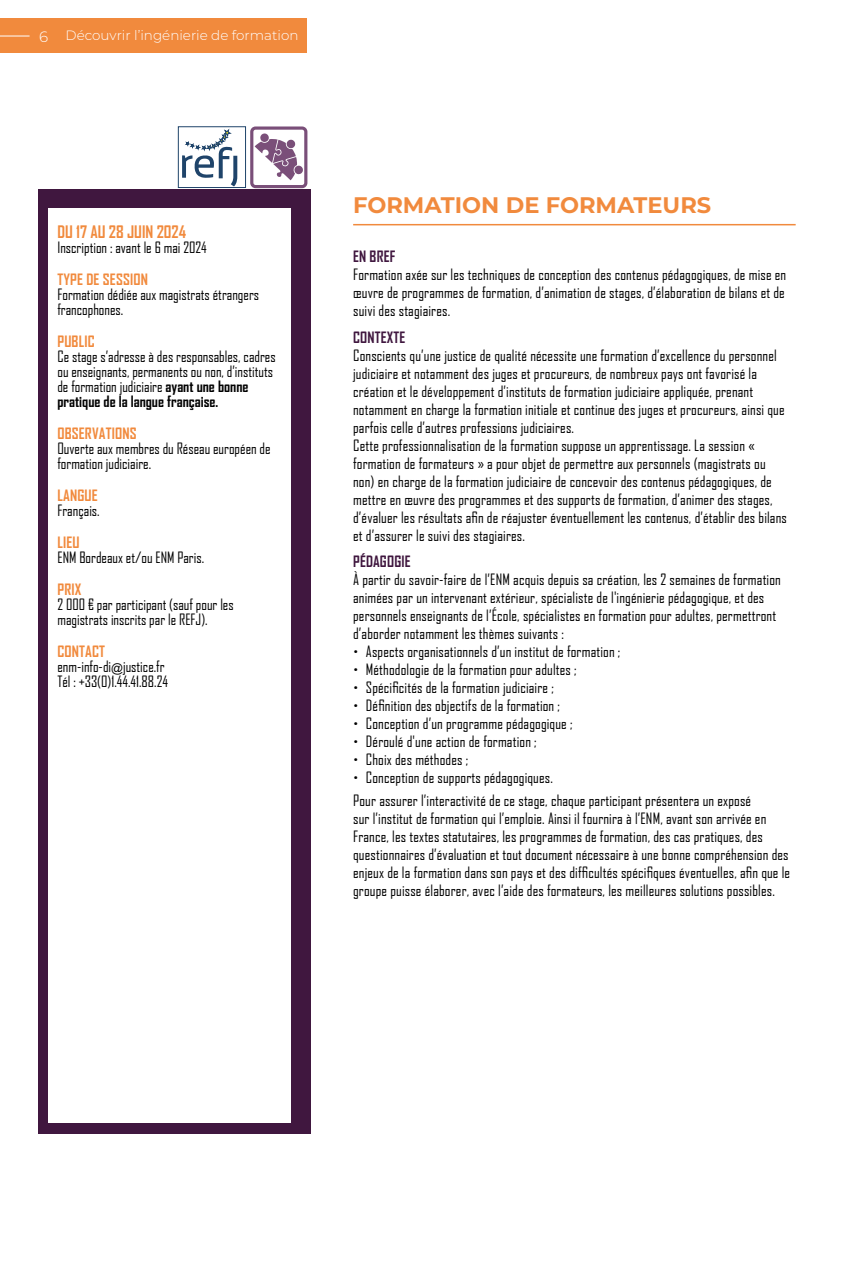
<style>
.page{position:relative;width:851px;height:1263px;background:#fff}
.page>*{position:absolute;margin:0;border:0;box-sizing:border-box;transform-origin:0 0}
.t1{font:700 22.5px "Montserrat";color:#f18a3d}
.t2{font:700 16.5px "Agency FB";color:#f18a3d}
.t3{font:15px/18px "Agency FB";letter-spacing:.01em;color:#000}
.t4{font:700 15px "Agency FB";letter-spacing:.01em;color:#f18a3d}
.t5{font:700 15px "Agency FB";letter-spacing:.01em;color:#40173f}
.t6{font:300 13.5px "Montserrat";color:#fff}
.s1{font-size:15px}
.s2{font-weight:700}
.s3{font-weight:700;color:#f18a3d}
.s4{font-family:"Arial";font-size:12px}
</style>
<div class="page">
<hr style="left:353px;top:224px;width:442px;height:1px;background:#f18a3d">
<div style="left:38px;top:189px;width:272px;height:944px;background:#40173f"></div>
<div style="left:48px;top:208px;width:243px;height:914px;background:#fff"></div>
<div style="left:0;top:19px;width:307px;height:34px;background:#f18a3d"></div>
<div style="left:250px;top:126px;width:57px;height:62px;border:3px solid #7a4f79;border-radius:4px"></div>
<svg style="left:254px;top:133px;width:49px;height:47px"></svg>
<svg style="left:182px;top:130px;width:55px;height:56px"></svg>
<div style="left:178px;top:127px;width:67px;height:61px;border:1px solid #1f446a"></div>
<hr style="left:0;top:36px;width:30px;height:1px;background:#fff">
<p class="t6" style="left:39px;top:27px;width:261px"><span class="s1">6</span> Découvrir l’ingénierie de formation</p>
<p class="t2" style="left:57px;top:222px;width:130px">DU 17 AU 28 JUIN 2024</p>
<p class="t3" style="left:57px;top:238px;width:151px">Inscription : avant le 6 mai 2024</p>
<p class="t4" style="left:57px;top:270px;width:92px">TYPE DE SESSION</p>
<p class="t3" style="left:57px;top:287px;width:203px;line-height:15px">Formation dédiée aux magistrats étrangers francophones.</p>
<p class="t4" style="left:57px;top:332px;width:39px">PUBLIC</p>
<p class="t3" style="left:57px;top:349px;width:220px;line-height:15px">Ce stage s’adresse à des responsables, cadres ou enseignants, permanents ou non, d’instituts de formation judiciaire <span class="s2">ayant une bonne pratique de la langue française.</span></p>
<p class="t4" style="left:57px;top:424px;width:81px">OBSERVATIONS</p>
<p class="t3" style="left:57px;top:441px;width:215px;line-height:15px">Ouverte aux membres du Réseau européen de formation judiciaire.</p>
<p class="t4" style="left:57px;top:486px;width:42px">LANGUE</p>
<p class="t3" style="left:57px;top:501px;width:44px">Français.</p>
<p class="t4" style="left:57px;top:533px;width:24px">LIEU</p>
<p class="t3" style="left:57px;top:548px;width:148px">ENM Bordeaux et/ou ENM Paris.</p>
<p class="t4" style="left:57px;top:580px;width:25px">PRIX</p>
<p class="t3" style="left:57px;top:597px;width:178px;line-height:15px">2 000 € par participant (sauf pour les magistrats inscrits par le REFJ).</p>
<p class="t3" style="left:57px;top:644px;width:112px;line-height:15px"><span class="s3">CONTACT </span>enm-info-di<span class="s4">@</span>justice.fr<br>Tél : +33(0)1.44.41.88.24</p>
<h1 class="t1" style="left:353px;top:189px;width:359px">FORMATION DE FORMATEURS</h1>
<p class="t5" style="left:353px;top:247px;width:44px">EN BREF</p>
<p class="t3" style="left:353px;top:265px;width:434px;text-align:justify">Formation axée sur les techniques de conception des contenus pédagogiques, de mise en œuvre de programmes de formation, d’animation de stages, d’élaboration de bilans et de suivi des stagiaires.</p>
<p class="t5" style="left:353px;top:328px;width:54px">CONTEXTE</p>
<p class="t3" style="left:353px;top:346px;width:435px">Conscients qu’une justice de qualité nécessite une formation d’excellence du personnel judiciaire et notamment des juges et procureurs, de nombreux pays ont favorisé la création et le développement d’instituts de formation judiciaire appliquée, prenant notamment en charge la formation initiale et continue des juges et procureurs, ainsi que parfois celle d’autres professions judiciaires.<br>Cette professionnalisation de la formation suppose un apprentissage. La session « formation de formateurs » a pour objet de permettre aux personnels (magistrats ou non) en charge de la formation judiciaire de concevoir des contenus pédagogiques, de mettre en œuvre des programmes et des supports de formation, d’animer des stages, d’évaluer les résultats afin de réajuster éventuellement les contenus, d’établir des bilans et d’assurer le suivi des stagiaires.</p>
<p class="t5" style="left:353px;top:552px;width:59px">PÉDAGOGIE</p>
<p class="t3" style="left:353px;top:570px;width:429px">À partir du savoir-faire de l’ENM acquis depuis sa création, les 2 semaines de formation</p>
<p class="t3" style="left:353px;top:588px;width:412px">animées par un intervenant extérieur, spécialiste de l'ingénierie pédagogique, et des</p>
<p class="t3" style="left:353px;top:606px;width:424px">personnels enseignants de l’École, spécialistes en formation pour adultes, permettront</p>
<p class="t3" style="left:353px;top:624px;width:212px">d’aborder notamment les thèmes suivants :</p>
<p class="t3" style="left:366px;top:642px;width:256px">Aspects organisationnels d’un institut de formation ;</p>
<p class="t3" style="left:366px;top:660px;width:212px">Méthodologie de la formation pour adultes ;</p>
<p class="t3" style="left:366px;top:678px;width:189px">Spécificités de la formation judiciaire ;</p>
<p class="t3" style="left:366px;top:696px;width:196px">Définition des objectifs de la formation ;</p>
<p class="t3" style="left:366px;top:714px;width:208px">Conception d’un programme pédagogique ;</p>
<p class="t3" style="left:366px;top:732px;width:172px">Déroulé d'une action de formation ;</p>
<p class="t3" style="left:366px;top:750px;width:104px">Choix des méthodes ;</p>
<p class="t3" style="left:366px;top:768px;width:188px">Conception de supports pédagogiques.</p>
<p class="t3" style="left:353px;top:791px;width:438px">Pour assurer l’interactivité de ce stage, chaque participant présentera un exposé<br>sur l’institut de formation qui l’emploie. Ainsi il fournira à l’ENM, avant son arrivée en France, les textes statutaires, les programmes de formation, des cas pratiques, des questionnaires d’évaluation et tout document nécessaire à une bonne compréhension des enjeux de la formation dans son pays et des difficultés spécifiques éventuelles, afin que le groupe puisse élaborer, avec l’aide des formateurs, les meilleures solutions possibles.</p>
</div>
